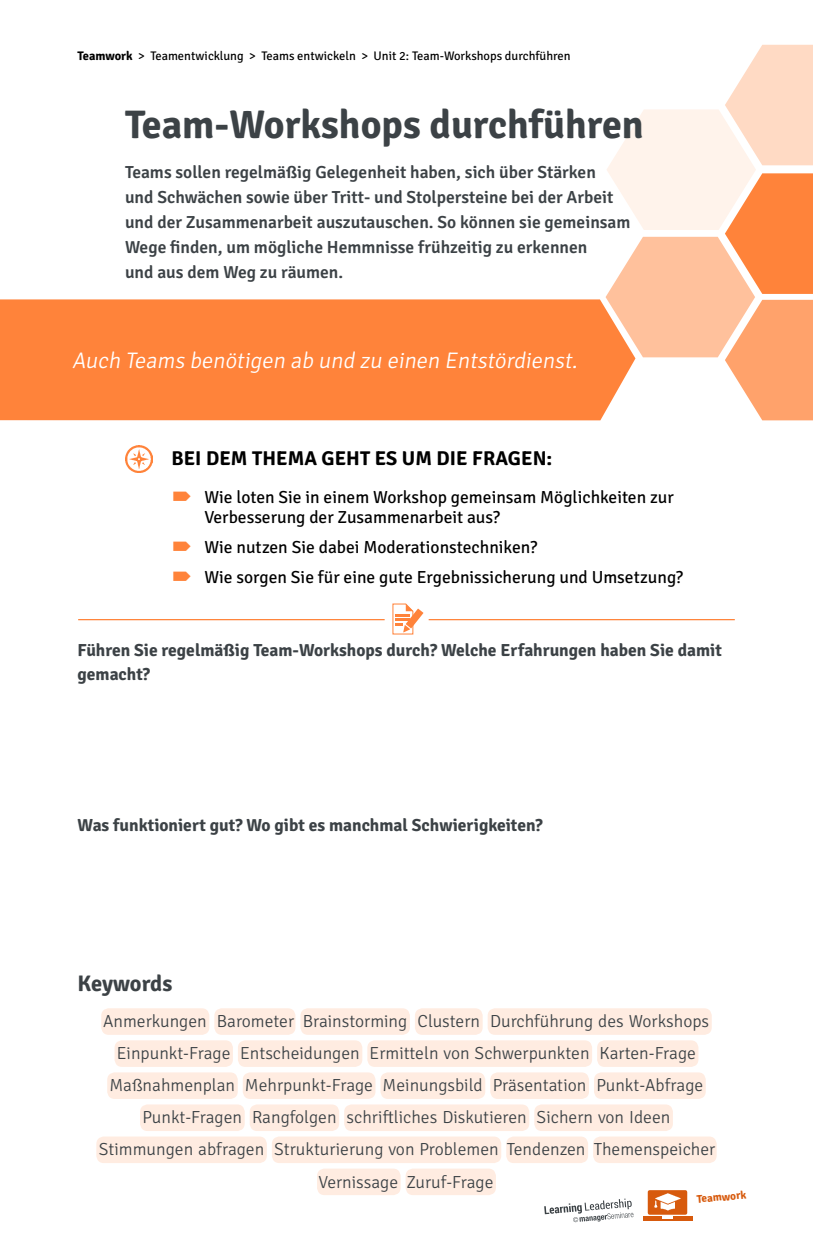
<style>
.page{position:relative;width:813px;height:1250px;background:#fff}
.page>*{position:absolute;margin:0;border:0;box-sizing:border-box;transform-origin:0 0}
.t1{font:700 40px "Signika Negative";color:#3c4246}
.t2{font:italic 300 22.5px "Signika Negative";color:#fff}
.t3{font:700 22.5px "Signika Negative";letter-spacing:-.01em;color:#3c4246}
.t4{font:700 20px "Signika Negative";letter-spacing:.005em;color:#000}
.t5{font:300 17.5px/32px "Signika Negative";color:#3c4246;text-align:center}
.t6{font:600 17.5px/25px "Signika Negative";color:#3c4246}
.t7{font:17.5px/20px "Signika Negative";color:#000}
.t8{font:700 17.5px/23.8px "Signika Negative";color:#3c4246}
.t9{font:12.5px "Signika Negative";color:#000}
.t10{font:700 11.25px "Signika Negative";color:#d75a0d}
.s1{font-weight:700}
</style>
<div class="page">
<div style="left:647px;top:1190px;width:40px;height:25px;background:#d75a0d;border-radius:2px"></div>
<svg style="left:643px;top:1216px;width:49px;height:5px"></svg>
<img style="left:654px;top:1194px;width:27px;height:16px">
<svg style="left:544px;top:1199px;width:89px;height:23px"></svg>
<div style="left:0;top:299px;width:605px;height:121px;background:#ff833a"></div>
<svg style="left:605px;top:45px;width:207px;height:375px"></svg>
<hr style="left:78px;top:619px;width:306px;height:1px;background:#ff833a">
<hr style="left:428px;top:619px;width:306px;height:1px;background:#ff833a">
<svg style="left:392px;top:603px;width:31px;height:32px"></svg>
<img style="left:125px;top:445px;width:27px;height:27px">
<div style="left:101px;top:1008px;width:108px;height:27px;background:#ffece1;border-radius:7px"></div>
<div style="left:214px;top:1008px;width:81px;height:27px;background:#ffece1;border-radius:7px"></div>
<div style="left:300px;top:1008px;width:110px;height:27px;background:#ffece1;border-radius:7px"></div>
<div style="left:415px;top:1008px;width:67px;height:27px;background:#ffece1;border-radius:7px"></div>
<div style="left:487px;top:1008px;width:224px;height:27px;background:#ffece1;border-radius:7px"></div>
<div style="left:107px;top:1072px;width:131px;height:27px;background:#ffece1;border-radius:7px"></div>
<div style="left:243px;top:1072px;width:132px;height:27px;background:#ffece1;border-radius:7px"></div>
<div style="left:380px;top:1072px;width:105px;height:27px;background:#ffece1;border-radius:7px"></div>
<div style="left:490px;top:1072px;width:99px;height:27px;background:#ffece1;border-radius:7px"></div>
<div style="left:594px;top:1072px;width:111px;height:27px;background:#ffece1;border-radius:7px"></div>
<div style="left:114px;top:1040px;width:119px;height:27px;background:#ffece1;border-radius:7px"></div>
<div style="left:238px;top:1040px;width:124px;height:27px;background:#ffece1;border-radius:7px"></div>
<div style="left:367px;top:1040px;width:225px;height:27px;background:#ffece1;border-radius:7px"></div>
<div style="left:597px;top:1040px;width:101px;height:27px;background:#ffece1;border-radius:7px"></div>
<div style="left:140px;top:1104px;width:105px;height:27px;background:#ffece1;border-radius:7px"></div>
<div style="left:250px;top:1104px;width:89px;height:27px;background:#ffece1;border-radius:7px"></div>
<div style="left:344px;top:1104px;width:185px;height:27px;background:#ffece1;border-radius:7px"></div>
<div style="left:534px;top:1104px;width:139px;height:27px;background:#ffece1;border-radius:7px"></div>
<div style="left:96px;top:1137px;width:171px;height:26px;background:#ffece1;border-radius:7px"></div>
<div style="left:272px;top:1137px;width:229px;height:26px;background:#ffece1;border-radius:7px"></div>
<div style="left:506px;top:1137px;width:82px;height:26px;background:#ffece1;border-radius:7px"></div>
<div style="left:593px;top:1137px;width:123px;height:26px;background:#ffece1;border-radius:7px"></div>
<div style="left:317px;top:1169px;width:83px;height:26px;background:#ffece1;border-radius:7px"></div>
<div style="left:405px;top:1169px;width:91px;height:26px;background:#ffece1;border-radius:7px"></div>
<p class="t9" style="left:78px;top:47px;width:494px"><span class="s1">Teamwork</span> &gt; Teamentwicklung &gt; Teams entwickeln &gt; Unit 2: Team-Workshops durchführen</p>
<h1 class="t1" style="left:125px;top:96px;width:520px">Team-Workshops durchführen</h1>
<p class="t6" style="left:125px;top:158px;width:507px">Teams sollen regelmäßig Gelegenheit haben, sich über Stärken<br>und Schwächen sowie über Tritt- und Stolpersteine bei der Arbeit und der Zusammenarbeit auszutauschen. So können sie gemeinsam Wege finden, um mögliche Hemmnisse frühzeitig zu erkennen<br>und aus dem Weg zu räumen.</p>
<p class="t2" style="left:72px;top:344px;width:511px">Auch Teams benötigen ab und zu einen Entstördienst.</p>
<p class="t4" style="left:171px;top:444px;width:382px">BEI DEM THEMA GEHT ES UM DIE FRAGEN:</p>
<p class="t7" style="left:204px;top:486px;width:471px">Wie loten Sie in einem Workshop gemeinsam Möglichkeiten zur<br>Verbesserung der Zusammenarbeit aus?</p>
<p class="t7" style="left:204px;top:531px;width:480px;line-height:30px">Wie nutzen Sie dabei Moderationstechniken?<br>Wie sorgen Sie für eine gute Ergebnissicherung und Umsetzung?</p>
<p class="t8" style="left:77px;top:638px;width:645px">Führen Sie regelmäßig Team-Workshops durch? Welche Erfahrungen haben Sie damit gemacht?</p>
<p class="t8" style="left:77px;top:813px;width:467px">Was funktioniert gut? Wo gibt es manchmal Schwierigkeiten?</p>
<p class="t3" style="left:78px;top:968px;width:96px">Keywords</p>
<p class="t5" style="left:103px;top:1004px;width:607px">Anmerkungen Barometer Brainstorming Clustern Durchführung des Workshops</p>
<p class="t5" style="left:117px;top:1036px;width:580px">Einpunkt-Frage Entscheidungen Ermitteln von Schwerpunkten Karten-Frage</p>
<p class="t5" style="left:109px;top:1068px;width:595px">Maßnahmenplan Mehrpunkt-Frage Meinungsbild Präsentation Punkt-Abfrage</p>
<p class="t5" style="left:99px;top:1100px;width:618px">Punkt-Fragen Rangfolgen schriftliches Diskutieren Sichern von Ideen<br>Stimmungen abfragen Strukturierung von Problemen Tendenzen Themenspeicher<br>Vernissage Zuruf-Frage</p>
<p class="t10" style="left:696px;top:1191px;width:51px;rotate:-5deg">Teamwork</p>
</div>
